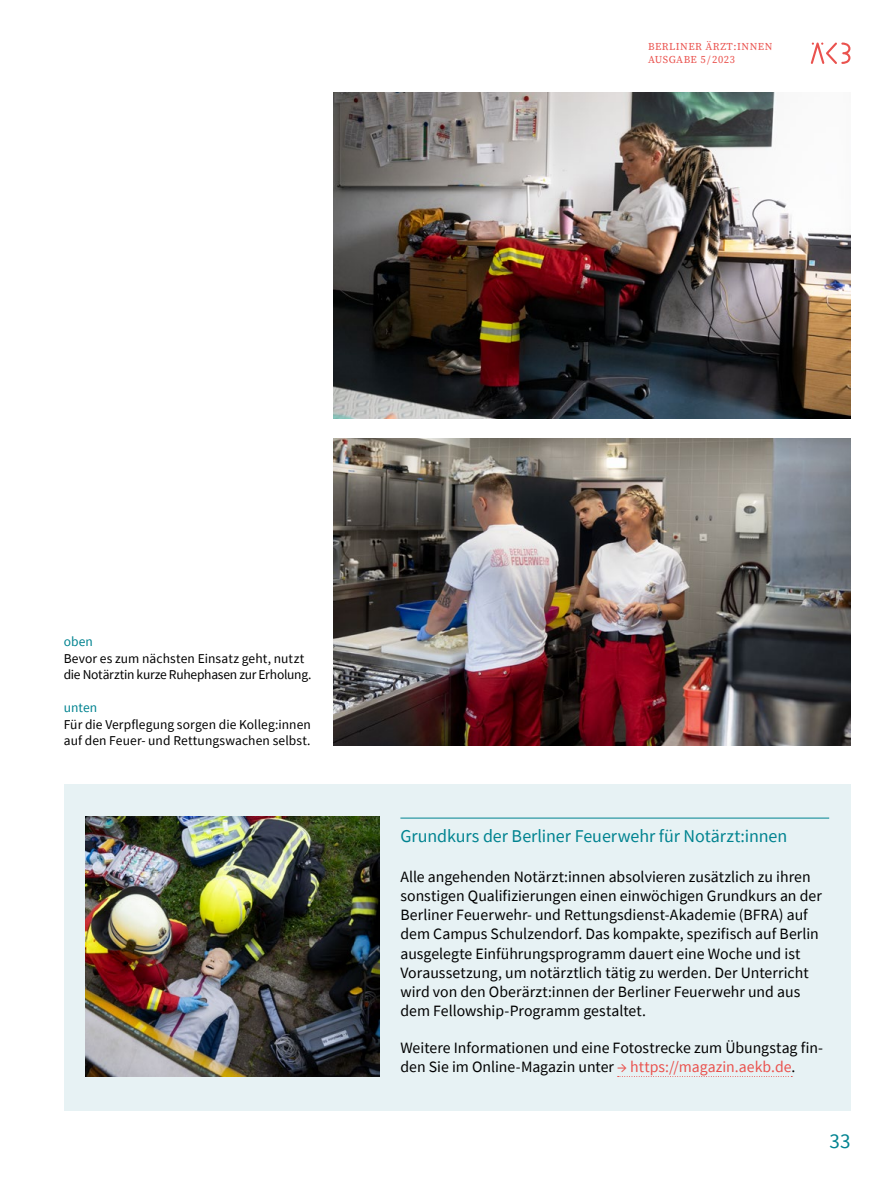
<style>
.page{position:relative;width:893px;height:1191px;background:#fff}
.page>*{position:absolute;margin:0;border:0;box-sizing:border-box;transform-origin:0 0}
.t1{font:21px "Source Sans Pro";color:#008390}
.t2{font:18px "Source Sans Pro";letter-spacing:-.005em;color:#008390}
.t3{font:15.75px/19.2px "Source Sans Pro";color:#000}
.t4{font:13.5px/16.5px "Source Sans Pro";letter-spacing:.005em;color:#000}
.t5{font:13.5px "Source Sans Pro";letter-spacing:.005em;color:#008390}
.t6{font:10.5px/13.5px "Source Serif Variable";letter-spacing:.05em;color:#ea524e}
.s1{color:#ea524e}
</style>
<div class="page">
<svg style="left:811px;top:42px;width:39px;height:22px"></svg>
<div style="left:64px;top:784px;width:786px;height:326px;background:#e7f2f4"></div>
<hr style="left:400px;top:817px;width:429px;height:1px;background:#008390">
<svg style="left:618px;top:1076px;width:174px;height:1px"></svg>
<img style="left:333px;top:92px;width:517px;height:327px">
<img style="left:333px;top:438px;width:517px;height:307px">
<img style="left:85px;top:816px;width:294px;height:260px">
<p class="t6" style="left:648px;top:40px;width:126px">BERLINER ÄRZT:INNEN<br>AUSGABE 5/2023</p>
<p class="t5" style="left:64px;top:633px;width:31px">oben</p>
<p class="t4" style="left:64px;top:650px;width:249px">Bevor es zum nächsten Einsatz geht, nutzt die Notärztin kurze Ruhephasen zur Erholung.</p>
<p class="t5" style="left:64px;top:699px;width:35px">unten</p>
<p class="t4" style="left:64px;top:716px;width:249px">Für die Verpflegung sorgen die Kolleg:innen auf den Feuer- und Rettungswachen selbst.</p>
<p class="t2" style="left:400px;top:824px;width:388px">Grundkurs der Berliner Feuerwehr für Notärzt:innen</p>
<p class="t3" style="left:400px;top:866px;width:423px">Alle angehenden Notärzt:innen absolvieren zusätzlich zu ihren sonstigen Qualifizierungen einen einwöchigen Grundkurs an der Berliner Feuerwehr- und Rettungsdienst-Akademie (BFRA) auf dem Campus Schulzendorf. Das kompakte, spezifisch auf Berlin ausgelegte Einführungsprogramm dauert eine Woche und ist Voraussetzung, um notärztlich tätig zu werden. Der Unterricht wird von den Oberärzt:innen der Berliner Feuerwehr und aus dem Fellowship-Programm gestaltet.</p>
<p class="t3" style="left:400px;top:1037px;width:424px">Weitere Informationen und eine Fotostrecke zum Übungstag fin&shy;den Sie im Online-Magazin unter <span class="s1">→ https://magazin.aekb.de</span>.</p>
<h1 class="t1" style="left:830px;top:1128px;width:22px">33</h1>
</div>
